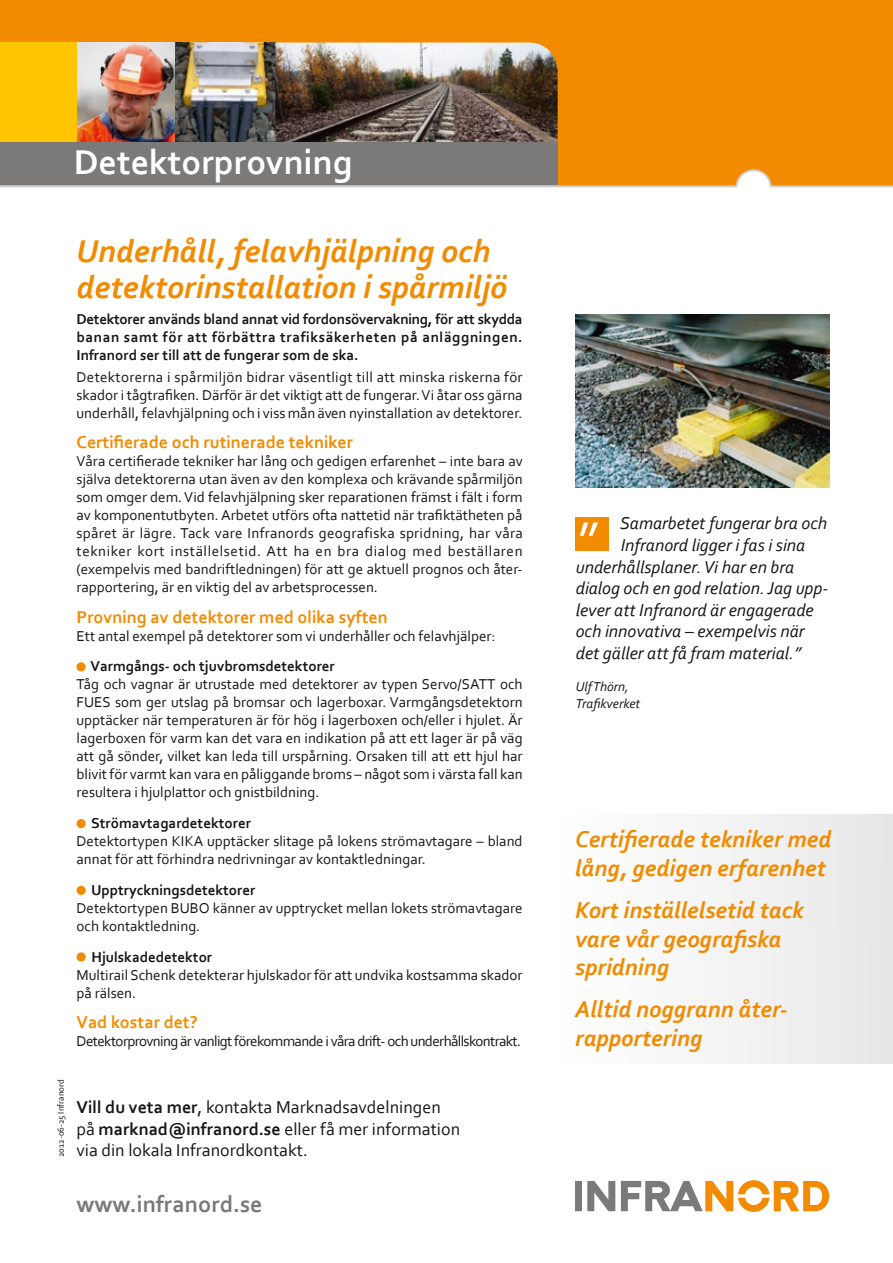
<style>
.page{position:relative;width:893px;height:1263px;background:#fff}
.page>*{position:absolute;margin:0;border:0;box-sizing:border-box;transform-origin:0 0}
.t1{font:700 36px "Corbel";color:#fff}
.t2{font:italic 700 33px/36px "Corbel";color:#f28b00}
.t3{font:italic 700 24px/28.8px "Corbel";color:#f28b00}
.t4{font:700 24px "Corbel";color:#7b7a79}
.t5{font:italic 18px "Corbel";color:#171614}
.t6{font:18px/21.6px "Corbel";color:#171614}
.t7{font:700 18px "Corbel";color:#f28b00}
.t8{font:15px/18px "Corbel";color:#171614;text-align:justify}
.t9{font:700 15px/18px "Corbel";color:#171614;text-align:justify}
.t10{font:15px "Corbel";letter-spacing:-.04em;color:#171614}
.t11{font:italic 13.5px/16.2px "Corbel";color:#171614}
.t12{font:9px "Corbel";color:#171614}
.s1{font-weight:700}
</style>
<div class="page">
<div style="left:0;top:0;width:893px;height:188px;background:#f28b00"></div>
<div style="left:575px;top:1181px;width:7px;height:30px;background:#7b7a79"></div>
<svg style="left:587px;top:1181px;width:28px;height:30px"></svg>
<svg style="left:621px;top:1180px;width:208px;height:32px"></svg>
<img style="left:77px;top:43px;width:481px;height:99px">
<div style="left:0;top:43px;width:77px;height:99px;background:#fec500"></div>
<div style="left:0;top:142px;width:558px;height:43px;background:#7b7a79"></div>
<div style="left:575px;top:517px;width:33px;height:34px;background:#f28b00"></div>
<svg style="left:580px;top:522px;width:18px;height:14px"></svg>
<img style="left:575px;top:314px;width:254px;height:173px">
<div style="left:559px;top:814px;width:334px;height:249px;background:#f4f4f4"></div>
<div style="left:77px;top:662px;width:9px;height:9px;background:#f28b00;border-radius:50%"></div>
<div style="left:77px;top:819px;width:9px;height:9px;background:#f28b00;border-radius:50%"></div>
<div style="left:77px;top:886px;width:9px;height:9px;background:#f28b00;border-radius:50%"></div>
<div style="left:77px;top:952px;width:9px;height:9px;background:#f28b00;border-radius:50%"></div>
<h1 class="t1" style="left:74px;top:140px;width:280px">Detektorprovning</h1>
<h2 class="t2" style="left:77px;top:232px;width:432px">Underhåll, felavhjälpning och detektorinstallation i spårmiljö</h2>
<p class="t9" style="left:77px;top:310px;width:448px">Detektorer används bland annat vid fordonsövervakning, för att skydda banan samt för att förbättra trafiksäkerheten på anläggningen.<br>Infranord ser till att de fungerar som de ska.</p>
<p class="t8" style="left:77px;top:368px;width:448px">Detektorerna i spårmiljön bidrar väsentligt till att minska riskerna för skador i tågtrafiken. Därför är det viktigt att de fungerar. Vi åtar oss gärna underhåll, felavhjälpning och i viss mån även nyinstallation av detektorer.</p>
<p class="t7" style="left:77px;top:431px;width:278px">Certifierade och rutinerade tekniker</p>
<p class="t8" style="left:77px;top:452px;width:448px">Våra certifierade tekniker har lång och gedigen erfarenhet – inte bara av själva detektorerna utan även av den komplexa och krävande spårmiljön som omger dem. Vid felavhjälpning sker reparationen främst i fält i form av komponentutbyten. Arbetet utförs ofta nattetid när trafiktätheten på spåret är lägre. Tack vare Infranords geografiska spridning, har våra tekniker kort inställelsetid. Att ha en bra dialog med beställaren (exempelvis med bandriftledningen) för att ge aktuell prognos och åter&shy;rapportering, är en viktig del av arbetsprocessen.</p>
<p class="t7" style="left:77px;top:605px;width:313px">Provning av detektorer med olika syften</p>
<p class="t8" style="left:77px;top:626px;width:420px">Ett antal exempel på detektorer som vi underhåller och felavhjälper:</p>
<p class="t9" style="left:91px;top:657px;width:246px">Varmgångs- och tjuvbromsdetektorer</p>
<p class="t8" style="left:77px;top:675px;width:448px">Tåg och vagnar är utrustade med detektorer av typen Servo/SATT och FUES som ger utslag på bromsar och lagerboxar. Varmgångsdetektorn upptäcker när temperaturen är för hög i lagerboxen och/eller i hjulet. Är lagerboxen för varm kan det vara en indikation på att ett lager är på väg att gå sönder, vilket kan leda till urspårning. Orsaken till att ett hjul har blivit för varmt kan vara en påliggande broms – något som i värsta fall kan resultera i hjulplattor och gnistbildning.</p>
<p class="t9" style="left:91px;top:814px;width:161px">Strömavtagardetektorer</p>
<p class="t8" style="left:77px;top:832px;width:448px">Detektortypen KIKA upptäcker slitage på lokens strömavtagare – bland annat för att förhindra nedrivningar av kontaktledningar.</p>
<p class="t9" style="left:91px;top:880px;width:166px">Upptryckningsdetektorer</p>
<p class="t8" style="left:77px;top:898px;width:448px">Detektortypen BUBO känner av upptrycket mellan lokets strömavtagare och kontaktledning.</p>
<p class="t9" style="left:92px;top:947px;width:122px">Hjulskadedetektor</p>
<p class="t8" style="left:77px;top:965px;width:448px">Multirail Schenk detekterar hjulskador för att undvika kostsamma skador på rälsen.</p>
<p class="t7" style="left:77px;top:1011px;width:123px">Vad kostar det?</p>
<p class="t10" style="left:77px;top:1031px;width:446px">Detektorprovning är vanligt förekommande i våra drift- och underhållskontrakt.</p>
<p class="t12" style="left:55px;top:1157px;width:80px;rotate:-90deg">2012-06-25 Infranord</p>
<p class="t6" style="left:77px;top:1096px;width:385px"><span class="s1">Vill du veta mer</span>, kontakta Marknadsavdelningen på <span class="s1">marknad@infranord.se</span> eller få mer information via din lokala Infranordkontakt.</p>
<h3 class="t4" style="left:77px;top:1189px;width:188px">www.infranord.se</h3>
<p class="t5" style="left:620px;top:512px;width:209px">Samarbetet fungerar bra och</p>
<p class="t5" style="left:621px;top:534px;width:186px">Infranord ligger i fas i sina</p>
<p class="t5" style="left:576px;top:555px;width:220px">underhållsplaner. Vi har en bra</p>
<p class="t5" style="left:576px;top:577px;width:254px">dialog och en god relation. Jag upp-</p>
<p class="t5" style="left:576px;top:599px;width:239px">lever att Infranord är engagerade</p>
<p class="t5" style="left:576px;top:620px;width:230px">och innovativa – exempelvis när</p>
<p class="t5" style="left:576px;top:642px;width:227px">det gäller att få fram material.”</p>
<p class="t11" style="left:576px;top:678px;width:66px">Ulf Thörn,<br>Trafikverket</p>
<h3 class="t3" style="left:575px;top:824px;width:258px">Certifierade tekniker med lång, gedigen erfarenhet</h3>
<h3 class="t3" style="left:575px;top:895px;width:230px">Kort inställelsetid tack vare vår geografiska spridning</h3>
<h3 class="t3" style="left:575px;top:994px;width:214px">Alltid noggrann åter&shy;rapportering</h3>
</div>
